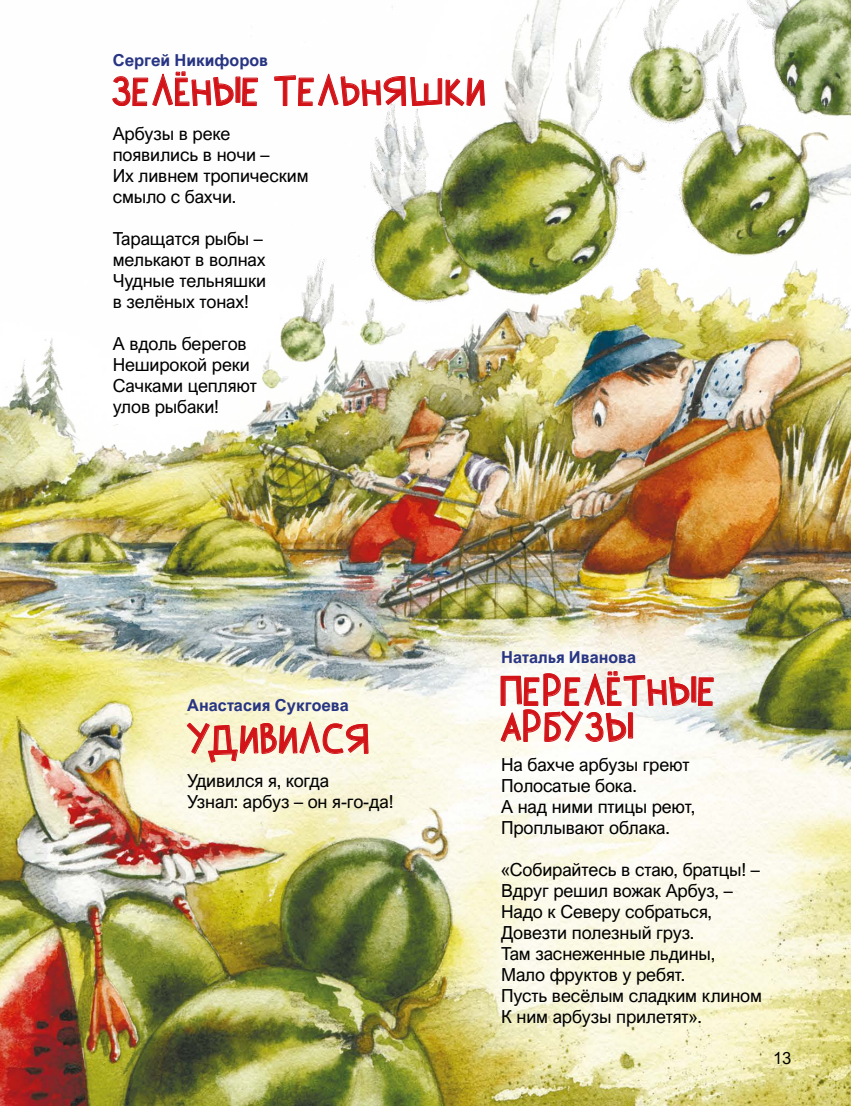
<style>
.page{position:relative;width:851px;height:1106px;background:#fff}
.page>*{position:absolute;margin:0;border:0;box-sizing:border-box;transform-origin:0 0}
.t1{font:24px "Mishav 1";letter-spacing:.06em;color:#d21317}
.t2{font:18px/21px "Arial Nova";letter-spacing:-.01em;color:#000}
.t3{font:700 16.5px "Arial Nova";color:#283583}
.t4{font:16.5px "Arial Nova";color:#000}
</style>
<div class="page">
<img style="left:0;top:0;width:850px;height:1106px">
<svg style="left:500px;top:671px;width:214px;height:71px"></svg>
<svg style="left:186px;top:719px;width:183px;height:44px;background:#f4d8c2"></svg>
<svg style="left:112px;top:71px;width:146px;height:35px"></svg>
<svg style="left:274px;top:71px;width:211px;height:36px"></svg>
<p class="t3" style="left:113px;top:51px;width:157px">Сергей Никифоров</p>
<h1 class="t1" style="left:113px;top:83px;width:375px">Зелёные тельняшки</h1>
<p class="t2" style="left:113px;top:123px;width:197px">Арбузы в реке появились в ночи –<br>Их ливнем тропическим смыло с бахчи.</p>
<p class="t2" style="left:113px;top:228px;width:155px">Таращатся рыбы – мелькают в волнах<br>Чудные тельняшки в зелёных тонах!</p>
<p class="t2" style="left:113px;top:333px;width:146px">А вдоль берегов<br>Неширокой реки<br>Сачками цепляют улов рыбаки!</p>
<p class="t3" style="left:501px;top:647px;width:137px">Наталья Иванова</p>
<h1 class="t1" style="left:501px;top:683px;width:217px">Перелётные</h1>
<p class="t3" style="left:187px;top:695px;width:163px">Анастасия Сукгоева</p>
<h1 class="t1" style="left:187px;top:731px;width:186px">Удивился</h1>
<h1 class="t1" style="left:501px;top:719px;width:134px">арбузы</h1>
<p class="t2" style="left:501px;top:753px;width:196px">На бахче арбузы греют<br>Полосатые бока.<br>А над ними птицы реют,<br>Проплывают облака.</p>
<p class="t2" style="left:501px;top:858px;width:262px">«Собирайтесь в стаю, братцы! –<br>Вдруг решил вожак Арбуз, –<br>Надо к Северу собраться,<br>Довезти полезный груз.<br>Там заснеженные льдины,<br>Мало фруктов у ребят.<br>Пусть весёлым сладким клином<br>К ним арбузы прилетят».</p>
<p class="t2" style="left:187px;top:769px;width:208px">Удивился я, когда<br>Узнал: арбуз – он я-го-да!</p>
<p class="t4" style="left:773px;top:1048px;width:20px">13</p>
</div>
